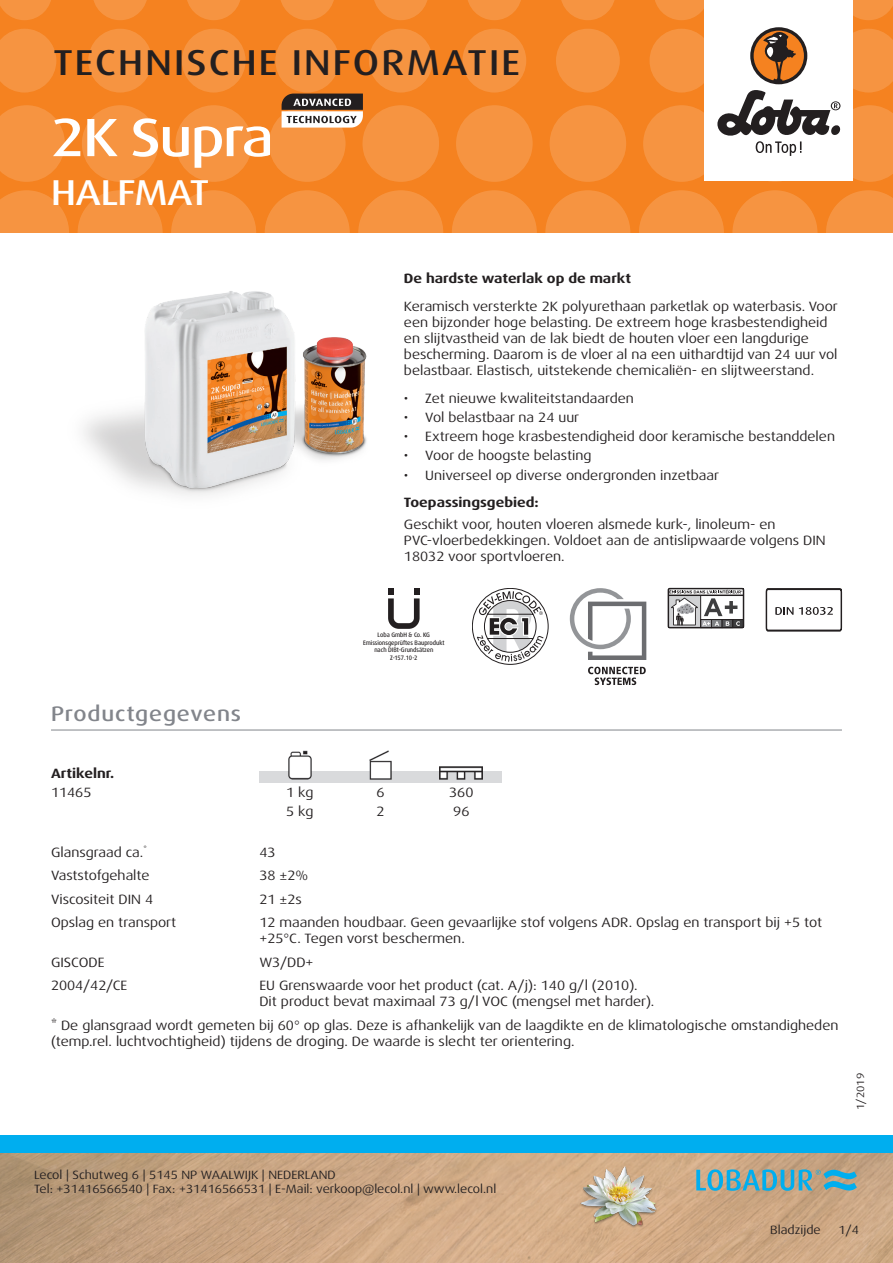
<style>
.page{position:relative;width:893px;height:1263px;background:#fff}
.page>*{position:absolute;margin:0;border:0;box-sizing:border-box;transform-origin:0 0}
.t1{font:500 expanded 54px "Dax Pro";letter-spacing:-.025em;color:#fff}
.t2{font:500 expanded 36px "Dax Pro";letter-spacing:.06em;color:#231f20}
.t3{font:500 expanded 36px "Dax Pro";letter-spacing:-.015em;color:#fff}
.Titel_grau{font:500 expanded 21px "Dax Pro";letter-spacing:.04em;color:#82858b}
.Text{font:expanded 13.5px/16.2px "Dax Pro";color:#231f20}
.Text_Bold{font:700 expanded 13.5px "Dax Pro";color:#231f20}
.Text_zentriert{font:expanded 13.5px "Dax Pro";color:#231f20}
.t4{font:expanded 12px/14.4px "Dax Pro";color:#231f20}
.t5{font:expanded 10.5px "Dax Pro";color:#231f20}
.DIBT{font:500 expanded 6.45px/7.5px "Dax Pro";color:#231f20;text-align:center;scale:.82 1}
</style>
<div class="page">
<div style="left:0;top:0;width:893px;height:233px;background:#f58220"></div>
<svg style="left:0;top:190px;width:69px;height:43px"></svg>
<svg style="left:78px;top:190px;width:85px;height:85px;fill:#f69441"></svg>
<svg style="left:171px;top:190px;width:85px;height:85px;fill:#f69441"></svg>
<svg style="left:265px;top:190px;width:85px;height:85px;fill:#f69441"></svg>
<svg style="left:358px;top:190px;width:85px;height:85px;fill:#f69441"></svg>
<svg style="left:545px;top:190px;width:85px;height:85px;fill:#f69441"></svg>
<svg style="left:452px;top:190px;width:85px;height:85px;fill:#f69441"></svg>
<svg style="left:732px;top:190px;width:85px;height:85px;fill:#f69441"></svg>
<svg style="left:639px;top:190px;width:85px;height:85px;fill:#f69441"></svg>
<svg style="left:826px;top:190px;width:67px;height:43px"></svg>
<svg style="left:0;top:105px;width:65px;height:77px"></svg>
<svg style="left:82px;top:105px;width:76px;height:77px"></svg>
<svg style="left:175px;top:105px;width:77px;height:77px"></svg>
<svg style="left:456px;top:105px;width:77px;height:77px"></svg>
<svg style="left:550px;top:105px;width:76px;height:77px"></svg>
<svg style="left:0;top:29px;width:56px;height:63px"></svg>
<svg style="left:182px;top:29px;width:64px;height:63px"></svg>
<svg style="left:88px;top:29px;width:64px;height:63px"></svg>
<svg style="left:462px;top:29px;width:64px;height:63px"></svg>
<svg style="left:556px;top:29px;width:64px;height:63px"></svg>
<svg style="left:0;top:0;width:51px;height:20px"></svg>
<svg style="left:187px;top:0;width:53px;height:20px"></svg>
<svg style="left:468px;top:0;width:53px;height:20px"></svg>
<svg style="left:655px;top:0;width:49px;height:20px"></svg>
<svg style="left:93px;top:0;width:54px;height:20px"></svg>
<svg style="left:374px;top:0;width:54px;height:20px"></svg>
<svg style="left:281px;top:0;width:53px;height:20px"></svg>
<svg style="left:561px;top:0;width:54px;height:20px"></svg>
<svg style="left:853px;top:0;width:40px;height:20px"></svg>
<img style="left:0;top:1152px;width:893px;height:111px">
<div style="left:0;top:1135px;width:893px;height:17px;background:#00aeef"></div>
<div style="left:704px;top:0;width:149px;height:181px;background:#fff"></div>
<svg style="left:643px;top:28px;width:250px;height:154px"></svg>
<img style="left:578px;top:1161px;width:82px;height:81px">
<svg style="left:696px;top:1169px;width:161px;height:22px;background:#74a7ae"></svg>
<hr style="left:51px;top:730px;width:791px;height:1px;background:#82858b">
<img style="left:259px;top:750px;width:243px;height:22px">
<img style="left:259px;top:772px;width:243px;height:10px">
<img style="left:83px;top:272px;width:284px;height:224px">
<svg style="left:269px;top:29px;width:170px;height:153px"></svg>
<svg style="left:388px;top:588px;width:32px;height:41px"></svg>
<svg style="left:472px;top:588px;width:77px;height:77px"></svg>
<svg style="left:588px;top:667px;width:58px;height:18px"></svg>
<svg style="left:570px;top:588px;width:76px;height:72px"></svg>
<svg style="left:668px;top:588px;width:76px;height:40px"></svg>
<svg style="left:766px;top:588px;width:76px;height:43px"></svg>
<h2 class="t2" style="left:53px;top:40px;width:468px">TECHNISCHE INFORMATIE</h2>
<p class="t1" style="left:51px;top:103px;width:224px">2K Supra</p>
<h2 class="t3" style="left:51px;top:169px;width:160px">HALFMAT</h2>
<p class="Titel_grau" style="left:51px;top:700px;width:192px">Productgegevens</p>
<p class="Text_Bold" style="left:404px;top:269px;width:229px">De hardste waterlak op de markt</p>
<p class="Text" style="left:404px;top:298px;width:435px">Keramisch versterkte 2K polyurethaan parketlak op waterbasis. Voor een bijzonder hoge belasting. De extreem hoge krasbestendigheid en slijtvastheid van de lak biedt de houten vloer een langdurige bescherming. Daarom is de vloer al na een uithardtijd van 24 uur vol belastbaar. Elastisch, uitstekende chemicaliën- en slijtweerstand.</p>
<p class="Text" style="left:404px;top:390px;width:232px">• Zet nieuwe kwaliteitstandaarden</p>
<p class="Text" style="left:404px;top:409px;width:177px">• Vol belastbaar na 24 uur</p>
<p class="Text" style="left:404px;top:429px;width:433px">• Extreem hoge krasbestendigheid door keramische bestanddelen</p>
<p class="Text" style="left:404px;top:448px;width:189px">• Voor de hoogste belasting</p>
<p class="Text" style="left:404px;top:467px;width:316px">• Universeel op diverse ondergronden inzetbaar</p>
<p class="Text_Bold" style="left:404px;top:494px;width:136px">Toepassingsgebied:</p>
<p class="Text" style="left:404px;top:516px;width:423px">Geschikt voor, houten vloeren alsmede kurk-, linoleum- en<br>PVC-vloerbedekkingen. Voldoet aan de antislipwaarde volgens DIN<br>18032 voor sportvloeren.</p>
<p class="DIBT" style="left:363px;top:631px;width:101px">Loba GmbH &amp; Co. KG<br>Emissionsgeprüftes Bauprodukt nach DIBt-Grundsätzen<br>Z-157.10-2</p>
<p class="Text_Bold" style="left:51px;top:765px;width:65px">Artikelnr.</p>
<p class="Text" style="left:51px;top:784px;width:42px">11465</p>
<p class="Text_zentriert" style="left:286px;top:784px;width:29px">1 kg</p>
<p class="Text_zentriert" style="left:377px;top:784px;width:10px">6</p>
<p class="Text_zentriert" style="left:449px;top:784px;width:26px">360</p>
<p class="Text_zentriert" style="left:286px;top:803px;width:29px">5 kg</p>
<p class="Text_zentriert" style="left:377px;top:803px;width:10px">2</p>
<p class="Text_zentriert" style="left:453px;top:803px;width:18px">96</p>
<p class="Text" style="left:51px;top:844px;width:97px">Glansgraad ca.<sup>*</sup></p>
<p class="Text" style="left:259px;top:844px;width:18px">43</p>
<p class="Text" style="left:51px;top:867px;width:100px">Vaststofgehalte</p>
<p class="Text" style="left:259px;top:867px;width:50px">38 ±2%</p>
<p class="Text" style="left:51px;top:891px;width:104px">Viscositeit DIN 4</p>
<p class="Text" style="left:259px;top:891px;width:44px">21 ±2s</p>
<p class="Text" style="left:51px;top:914px;width:127px">Opslag en transport</p>
<p class="Text" style="left:259px;top:914px;width:564px">12 maanden houdbaar. Geen gevaarlijke stof volgens ADR. Opslag en transport bij +5 tot +25°C. Tegen vorst beschermen.</p>
<p class="Text" style="left:51px;top:954px;width:55px">GISCODE</p>
<p class="Text" style="left:259px;top:954px;width:56px">W3/DD+</p>
<p class="Text" style="left:51px;top:977px;width:78px">2004/42/CE</p>
<p class="Text" style="left:259px;top:977px;width:380px">EU Grenswaarde voor het product (cat. A/j): 140 g/l (2010).</p>
<p class="Text" style="left:259px;top:994px;width:397px">Dit product bevat maximaal 73 g/l VOC (mengsel met harder).</p>
<p class="Text" style="left:51px;top:1017px;width:789px">* De glansgraad wordt gemeten bij 60° op glas. Deze is afhankelijk van de laagdikte en de klimatologische omstandigheden (temp.rel. luchtvochtigheid) tijdens de droging. De waarde is slecht ter orientering.</p>
<p class="t5" style="left:854px;top:1110px;width:38px;rotate:-90deg">1/2019</p>
<p class="t4" style="left:34px;top:1167px;width:464px">Lecol | Schutweg 6 | 5145 NP WAALWIJK | NEDERLAND<br>Tel: +31416566540 | Fax: +31416566531 | E-Mail: verkoop@lecol.nl | www.lecol.nl</p>
<p class="t4" style="left:770px;top:1223px;width:52px">Bladzijde</p>
<p class="t4" style="left:838px;top:1223px;width:22px">1/4</p>
</div>
